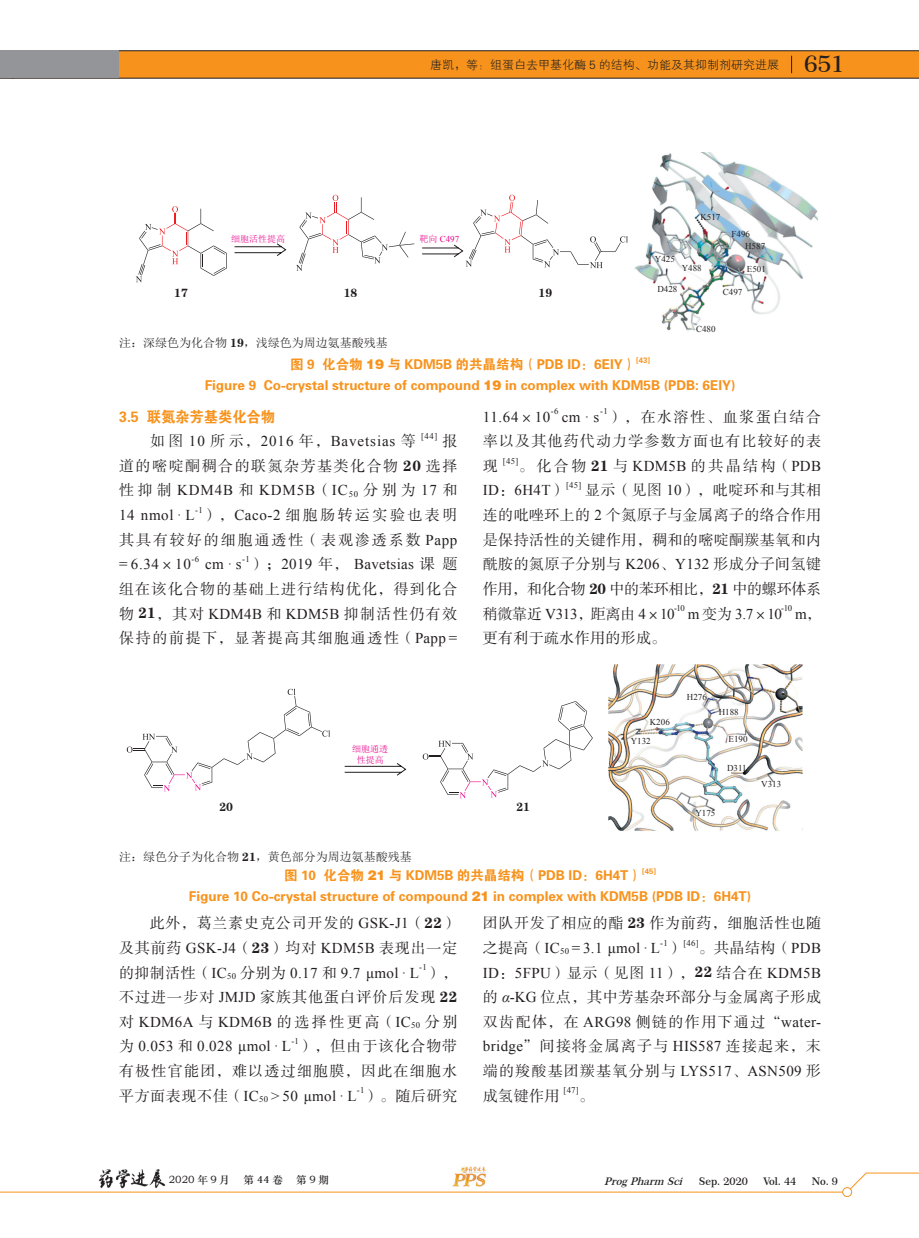
<style>
.page{position:relative;width:919px;height:1238px;background:#fff}
.page>*{position:absolute;margin:0;border:0;box-sizing:border-box;transform-origin:0 0}
.t1{font:15px/24.6px "FZSSK GBK1 0";letter-spacing:.08em;color:#231f20;text-align:justify}
.t2{font:15px/24.6px "Times New Roman";letter-spacing:.025em;color:#231f20}
.t3{font:15px/24.6px "Times New Roman";letter-spacing:.06em;color:#231f20}
.t4{font:15px/24.6px "FZSSK GBK1 0";letter-spacing:.055em;color:#231f20;text-align:right}
.t5{font:15px/24.6px "FZSSK GBK1 0";letter-spacing:.13em;color:#231f20;text-align:right}
.t6{font:15px/24.6px "FZSSK GBK1 0";letter-spacing:.1em;color:#231f20;text-align:right}
.t7{font:15px "FZSSK GBK1 0";letter-spacing:.045em;color:#231f20}
.t8{font:15px "FZSSK GBK1 0";letter-spacing:.16em;color:#231f20}
.t9{font:15px "FZDHTK GBK1 0";color:#f7931d;scale:.95 1}
.t10{font:15px "FZSSK GBK1 0";letter-spacing:.02em;color:#231f20}
.t11{font:13.5px "FZDHTK GBK1 0";color:#f7931d}
.t12{font:12px "Sim Sun";color:#231f20}
.t13{font:12px "FZXH1 K GBK1 0";color:#231f20}
.t14{font:12px "FZCSK GBK1 0";color:#231f20}
.t15{font:600 10.5px "Century 751 BT";color:#231f20}
.t16{font:10.5px "ST Zhongsong";letter-spacing:.125em;color:#231f20}
.t17{font:italic 600 10.5px "Century 751 BT";color:#231f20}
.t18{font:9px/12.8px "Times New Roman";color:#231f20}
.t19{font:9px/10.8px "Sim Sun";color:#ea038c;text-align:center}
.t20{font:9px "Times New Roman";color:#ea038c}
.t21{font:8.7px "Times New Roman";letter-spacing:.025em;color:#231f20}
.t22{font:7.8px "FZDHTK GBK1 0";color:#f7931d}
.s1{font-family:"Century 751 BT";font-weight:600;font-size:23.1px}
.s2{font-family:"Sim Sun"}
.s3{font-family:"FZCSK GBK1 0"}
.s4{font-family:"FZCCHK GBK1 0"}
.s5{font-family:"FZSSK GBK1 0"}
.s6{font-family:"Times New Roman"}
.s7{font-family:"Times New Roman";font-style:italic}
</style>
<div class="page">
<svg style="left:0;top:50px;width:918px;height:28px;background:#ec8e1f"></svg>
<svg style="left:849px;top:1172px;width:69px;height:20px"></svg>
<hr style="left:13px;top:1191px;width:834px;height:1px;background:#f7931d">
<div style="left:842px;top:1187px;width:9px;height:9px;background:#fff;border-radius:50%"></div>
<div style="left:842px;top:1187px;width:9px;height:9px;border:1px solid #f7931d;border-radius:50%"></div>
<svg style="left:0;top:1191px;width:13px;height:1px"></svg>
<img style="left:452px;top:1166px;width:34px;height:21px">
<img style="left:98px;top:1169px;width:68px;height:20px">
<div style="left:0;top:51px;width:13px;height:27px;background:#939598"></div>
<div style="left:13px;top:51px;width:106px;height:27px;background:#939598"></div>
<svg style="left:296px;top:195px;width:118px;height:76px"></svg>
<svg style="left:234px;top:243px;width:52px;height:13px"></svg>
<svg style="left:136px;top:206px;width:91px;height:76px"></svg>
<svg style="left:422px;top:195px;width:206px;height:73px"></svg>
<img style="left:634px;top:153px;width:184px;height:179px">
<svg style="left:344px;top:763px;width:62px;height:13px"></svg>
<svg style="left:127px;top:688px;width:203px;height:103px"></svg>
<svg style="left:422px;top:701px;width:170px;height:97px"></svg>
<img style="left:608px;top:664px;width:194px;height:167px">
<p class="t13" style="left:430px;top:58px;width:416px">唐凯，等：组蛋白去甲基化酶 5 的结构、功能及其抑制剂研究进展 <span class="s1">651</span></p>
<p class="t19" style="left:231px;top:233px;width:55px">细胞活性提高</p>
<p class="t20" style="left:419px;top:233px;width:41px"><span class="s2">靶向</span> C497</p>
<p class="t14" style="left:174px;top:285px;width:15px">17</p>
<p class="t14" style="left:344px;top:285px;width:15px">18</p>
<p class="t14" style="left:538px;top:285px;width:15px">19</p>
<p class="t12" style="left:119px;top:337px;width:270px">注：深绿色为化合物 <span class="s3">19</span>，浅绿色为周边氨基酸残基</p>
<p class="t18" style="left:700px;top:211px;width:21px">K517</p>
<p class="t18" style="left:655px;top:252px;width:21px">Y425</p>
<p class="t18" style="left:681px;top:261px;width:21px">Y488</p>
<p class="t18" style="left:657px;top:283px;width:21px">D428</p>
<p class="t18" style="left:745px;top:227px;width:21px;text-indent:-14px">F496<br>H587</p>
<p class="t18" style="left:746px;top:262px;width:20px">E501</p>
<p class="t18" style="left:722px;top:286px;width:21px">C497</p>
<p class="t18" style="left:696px;top:322px;width:21px">C480</p>
<p class="t11" style="left:290px;top:357px;width:347px">图 9 化合物 <span class="s4">19</span> 与 KDM5B 的共晶结构（PDB ID：6EIY）</p>
<p class="t22" style="left:636px;top:356px;width:15px">[43]</p>
<p class="t11" style="left:205px;top:378px;width:532px">Figure 9 Co-crystal structure of compound <span class="s4">19</span> in complex with KDM5B (PDB: 6EIY)</p>
<p class="t9" style="left:119px;top:408px;width:166px">3.5 联氮杂芳基类化合物</p>
<p class="t3" style="left:150px;top:428px;width:267px"><span class="s5">如图</span> 10 <span class="s5">所示，</span>2016 <span class="s5">年，</span>Bavetsias <span class="s5">等</span></p>
<p class="t21" style="left:421px;top:430px;width:18px">[44]</p>
<p class="t6" style="left:119px;top:429px;width:340px">报<br>道的嘧啶酮稠合的联氮杂芳基类化合物 <span class="s3">20</span> 选择</p>
<p class="t3" style="left:119px;top:478px;width:340px"><span class="s5">性抑制</span> KDM4B <span class="s5">和</span> KDM5B<span class="s5">（</span>IC<sub>50</sub> <span class="s5">分别为</span> 17 <span class="s5">和<br></span>14 nmol · L</p>
<p class="t21" style="left:195px;top:504px;width:9px">-1</p>
<p class="t5" style="left:119px;top:503px;width:340px">），<span class="s6">Caco-2</span> 细胞肠转运实验也表明<br>其具有较好的细胞通透性（表观渗透系数 <span class="s6">Papp</span></p>
<p class="t2" style="left:119px;top:551px;width:73px">= 6.34<span class="s5">×</span>10</p>
<p class="t21" style="left:191px;top:553px;width:9px">-6</p>
<p class="t21" style="left:242px;top:553px;width:9px">-1</p>
<p class="t2" style="left:250px;top:551px;width:209px"><span class="s5">）；</span>2019 <span class="s5">年，</span> Bavetsias <span class="s5">课题</span></p>
<p class="t1" style="left:119px;top:577px;width:340px">组在该化合物的基础上进行结构优化，得到化合物 <span class="s3">21</span>，其对 <span class="s6">KDM4B</span> 和 <span class="s6">KDM5B</span> 抑制活性仍有效保持的前提下，显著提高其细胞通透性（<span class="s6">Papp=</span></p>
<p class="t2" style="left:205px;top:551px;width:38px">cm·s</p>
<p class="t19" style="left:352px;top:743px;width:37px">细胞通透性提高</p>
<p class="t2" style="left:483px;top:404px;width:69px">11.64<span class="s5">×</span>10</p>
<p class="t21" style="left:551px;top:405px;width:9px">-6</p>
<p class="t21" style="left:600px;top:405px;width:9px">-1</p>
<p class="t1" style="left:483px;top:405px;width:340px;text-indent:125px">），在水溶性、血浆蛋白结合率以及其他药代动力学参数方面也有比较好的表现</p>
<p class="t2" style="left:561px;top:404px;width:39px">cm·s</p>
<p class="t21" style="left:502px;top:455px;width:17px">[45]</p>
<p class="t8" style="left:518px;top:458px;width:304px">。化合物 <span class="s3">21</span> 与 <span class="s6">KDM5B</span> 的共晶结构（<span class="s6">PDB</span></p>
<p class="t2" style="left:483px;top:478px;width:84px">ID<span class="s5">：</span>6H4T<span class="s5">）</span></p>
<p class="t21" style="left:566px;top:479px;width:17px">[45]</p>
<p class="t1" style="left:483px;top:479px;width:340px;text-indent:102px">显示（见图 <span class="s6">10</span>），吡啶环和与其相连的吡唑环上的 <span class="s6">2</span> 个氮原子与金属离子的络合作用是保持活性的关键作用，稠和的嘧啶酮羰基氧和内酰胺的氮原子分别与 <span class="s6">K206</span>、<span class="s6">Y132</span> 形成分子间氢键作用，和化合物 <span class="s3">20</span> 中的苯环相比，<span class="s3">21</span> 中的螺环体系稍微靠近 <span class="s6">V313</span>，距离由 <span class="s6">4</span>×<span class="s6">10</span></p>
<p class="t21" style="left:674px;top:602px;width:12px">-10</p>
<p class="t2" style="left:687px;top:601px;width:96px">m <span class="s5">变为</span> 3.7<span class="s5">×</span>10</p>
<p class="t21" style="left:781px;top:602px;width:12px">-10</p>
<p class="t2" style="left:795px;top:601px;width:28px">m<span class="s5">，</span></p>
<p class="t10" style="left:483px;top:630px;width:185px">更有利于疏水作用的形成。</p>
<p class="t18" style="left:630px;top:712px;width:41px;line-height:19px;text-indent:19px">K206<br>Y132</p>
<p class="t18" style="left:686px;top:690px;width:21px">H276</p>
<p class="t18" style="left:718px;top:705px;width:21px">H188</p>
<p class="t18" style="left:728px;top:732px;width:20px">E190</p>
<p class="t18" style="left:727px;top:761px;width:21px">D311</p>
<p class="t18" style="left:761px;top:777px;width:21px">V313</p>
<p class="t14" style="left:219px;top:800px;width:15px">20</p>
<p class="t14" style="left:516px;top:800px;width:15px">21</p>
<p class="t12" style="left:119px;top:851px;width:294px">注：绿色分子为化合物 <span class="s3">21</span>，黄色部分为周边氨基酸残基</p>
<p class="t18" style="left:695px;top:806px;width:21px">Y175</p>
<p class="t11" style="left:284px;top:868px;width:359px">图 10 化合物 <span class="s4">21</span> 与 KDM5B 的共晶结构（PDB ID：6H4T）</p>
<p class="t22" style="left:642px;top:866px;width:15px">[45]</p>
<p class="t11" style="left:189px;top:889px;width:563px">Figure 10 Co-crystal structure of compound <span class="s4">21</span> in complex with KDM5B (PDB ID：6H4T)</p>
<p class="t4" style="left:119px;top:911px;width:340px">此外，葛兰素史克公司开发的 <span class="s6">GSK-J1</span>（<span class="s3">22</span>）<br>及其前药 <span class="s6">GSK-J4</span>（<span class="s3">23</span>）均对 <span class="s6">KDM5B</span> 表现出一定</p>
<p class="t2" style="left:119px;top:959px;width:301px"><span class="s5">的抑制活性（</span>IC<sub>50</sub> <span class="s5">分别为</span> 0.17 <span class="s5">和</span> 9.7 μmol · L</p>
<p class="t21" style="left:419px;top:961px;width:9px">-1</p>
<p class="t1" style="left:119px;top:960px;width:340px;text-align:right">），<br>不过进一步对 <span class="s6">JMJD</span> 家族其他蛋白评价后发现 <span class="s3">22</span></p>
<p class="t2" style="left:119px;top:1009px;width:340px"><span class="s5">对</span> KDM6A <span class="s5">与</span> KDM6B <span class="s5">的选择性更高（</span>IC<sub>50</sub> <span class="s5">分别为</span> 0.053 <span class="s5">和</span> 0.028 μmol · L</p>
<p class="t21" style="left:291px;top:1035px;width:9px">-1</p>
<p class="t1" style="left:119px;top:1034px;width:340px;text-align:right">），但由于该化合物带<br>有极性官能团，难以透过细胞膜，因此在细胞水</p>
<p class="t2" style="left:119px;top:1082px;width:239px"><span class="s5">平方面表现不佳（</span>IC<sub>50</sub> &gt; 50 μmol · L</p>
<p class="t21" style="left:357px;top:1084px;width:9px">-1</p>
<p class="t1" style="left:364px;top:1083px;width:94px">）。随后研究</p>
<p class="t7" style="left:483px;top:915px;width:340px">团队开发了相应的酯 <span class="s3">23</span> 作为前药，细胞活性也随</p>
<p class="t2" style="left:483px;top:935px;width:178px"><span class="s5">之提高（</span>IC<sub>50</sub> = 3.1 μmol · L</p>
<p class="t21" style="left:660px;top:936px;width:9px">-1</p>
<p class="t1" style="left:668px;top:936px;width:16px">）</p>
<p class="t21" style="left:683px;top:936px;width:17px">[46]</p>
<p class="t1" style="left:698px;top:936px;width:124px">。共晶结构（<span class="s6">PDB</span></p>
<p class="t2" style="left:483px;top:959px;width:340px">ID<span class="s5">：</span>5FPU<span class="s5">）显示（见图</span> 11<span class="s5">），</span><span class="s3">22</span> <span class="s5">结合在</span> KDM5B</p>
<p class="t1" style="left:483px;top:985px;width:340px">的 <span class="s7">α</span><span class="s6">-KG</span> 位点，其中芳基杂环部分与金属离子形成双齿配体，在 <span class="s6">ARG98</span> 侧链的作用下通过“<span class="s6">water&shy;bridge</span>”间接将金属离子与 <span class="s6">HIS587</span> 连接起来，末端的羧酸基团羰基氧分别与 <span class="s6">LYS517</span>、<span class="s6">ASN509</span> 形成氢键作用</p>
<p class="t21" style="left:563px;top:1084px;width:17px">[47]</p>
<p class="t1" style="left:579px;top:1083px;width:16px">。</p>
<p class="t16" style="left:169px;top:1171px;width:63px">2020 年 9 月</p>
<p class="t16" style="left:243px;top:1171px;width:41px">第44卷</p>
<p class="t16" style="left:296px;top:1171px;width:34px">第9期</p>
<p class="t17" style="left:604px;top:1174px;width:83px">ProgPharm Sci</p>
<p class="t15" style="left:698px;top:1174px;width:51px">Sep. 2020</p>
<p class="t15" style="left:763px;top:1174px;width:35px">Vol. 44</p>
<p class="t15" style="left:811px;top:1174px;width:28px">No. 9</p>
</div>
